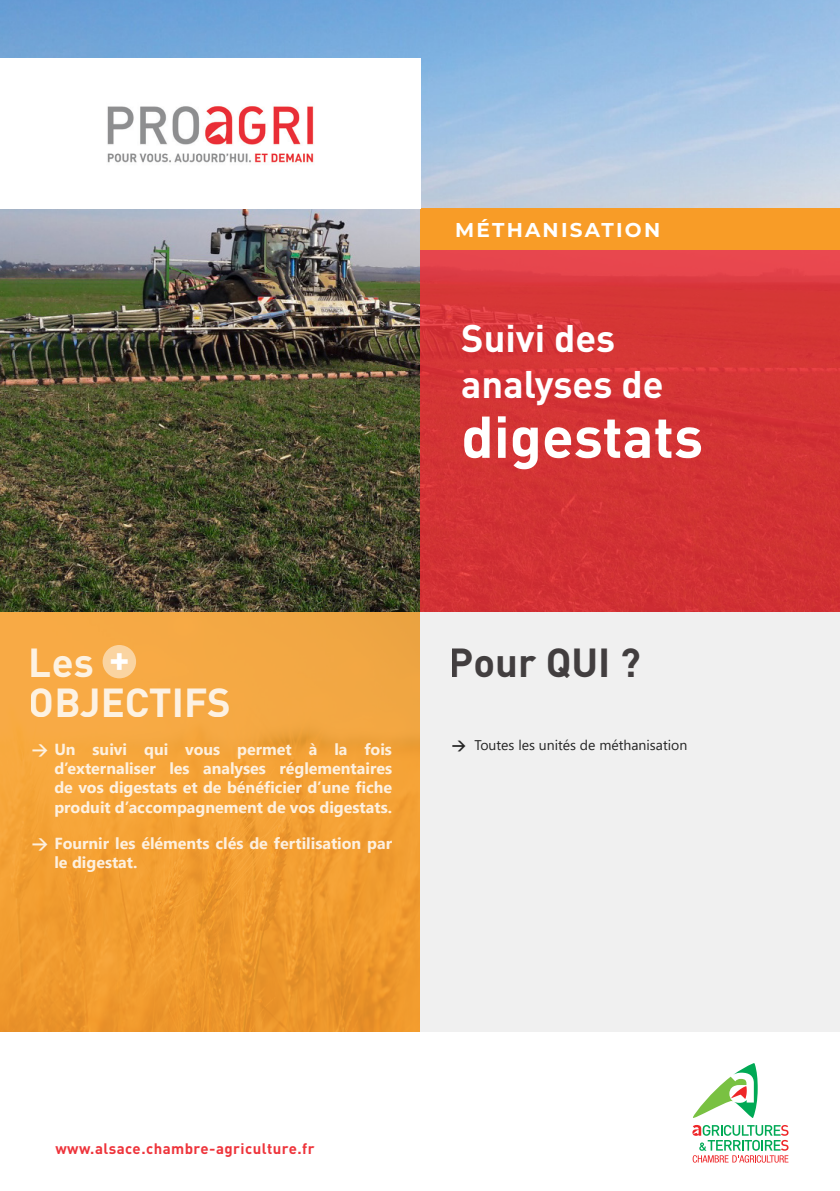
<style>
.page{position:relative;width:840px;height:1191px;background:#fff}
.page>*{position:absolute;margin:0;border:0;box-sizing:border-box;transform-origin:0 0}
.t1{font:700 58px "DIN";color:#fff}
.t2{font:700 40px/40px "DIN";color:#fff}
.t3{font:700 40px "DIN";color:#231f20}
.t4{font:700 38px "DIN";color:#fff}
.t5{font:700 37.8px "DIN";color:#fff}
.t6{font:700 20px "Montserrat";letter-spacing:.11em;color:#fff}
.t7{font:700 16px/19.2px "Segoe UI";color:#fff;text-align:justify}
.t8{font:700 15px "DIN";letter-spacing:.03em;color:#ee343b}
.t9{font:14px "Segoe UI";color:#000}
.s1{font-family:"DIN"}
.s2{font-family:"DIN";font-weight:700}
</style>
<div class="page">
<img style="left:0;top:0;width:839px;height:612px">
<svg style="left:420px;top:250px;width:419px;height:362px;background:#d53437"></svg>
<div style="left:0;top:612px;width:420px;height:419px;background:linear-gradient(to bottom,#f7ac47,#ee9527)"></div>
<div style="left:102px;top:645px;width:34px;height:33px;background:#fad4a1;border-radius:50%"></div>
<div style="left:420px;top:612px;width:419px;height:419px;background:#f0f0f0"></div>
<div style="left:420px;top:209px;width:419px;height:41px;background:#f89c27"></div>
<svg style="left:692px;top:1125px;width:96px;height:37px"></svg>
<svg style="left:693px;top:1063px;width:64px;height:55px"></svg>
<div style="left:0;top:58px;width:420px;height:151px;background:#fff"></div>
<img style="left:107px;top:106px;width:207px;height:57px">
<p class="t6" style="left:455px;top:215px;width:206px">MÉTHANISATION</p>
<p class="t4" style="left:461px;top:314px;width:155px">Suivi des</p>
<p class="t4" style="left:461px;top:359px;width:204px">analyses de</p>
<p class="t1" style="left:461px;top:399px;width:243px">digestats</p>
<h2 class="t2" style="left:29px;top:640px;width:203px">Les<br>OBJECTIFS</h2>
<p class="t5" style="left:109px;top:633px;width:22px">+</p>
<p class="t7" style="left:54px;top:738px;width:339px;text-indent:-23px"><span class="s1">&gt;</span> Un suivi qui vous permet à la fois d’externaliser les analyses réglementaires de vos digestats et de bénéficier d’une fiche produit d’accompagnement de vos digestats.</p>
<p class="t7" style="left:54px;top:832px;width:339px;text-indent:-23px"><span class="s1">&gt;</span> Fournir les éléments clés de fertilisation par le digestat.</p>
<h2 class="t3" style="left:448px;top:636px;width:193px">Pour QUI ?</h2>
<p class="t9" style="left:451px;top:732px;width:237px"><span class="s2">&gt;</span> Toutes les unités de méthanisation</p>
<p class="t8" style="left:55px;top:1138px;width:260px">www.alsace.chambre-agriculture.fr</p>
</div>
